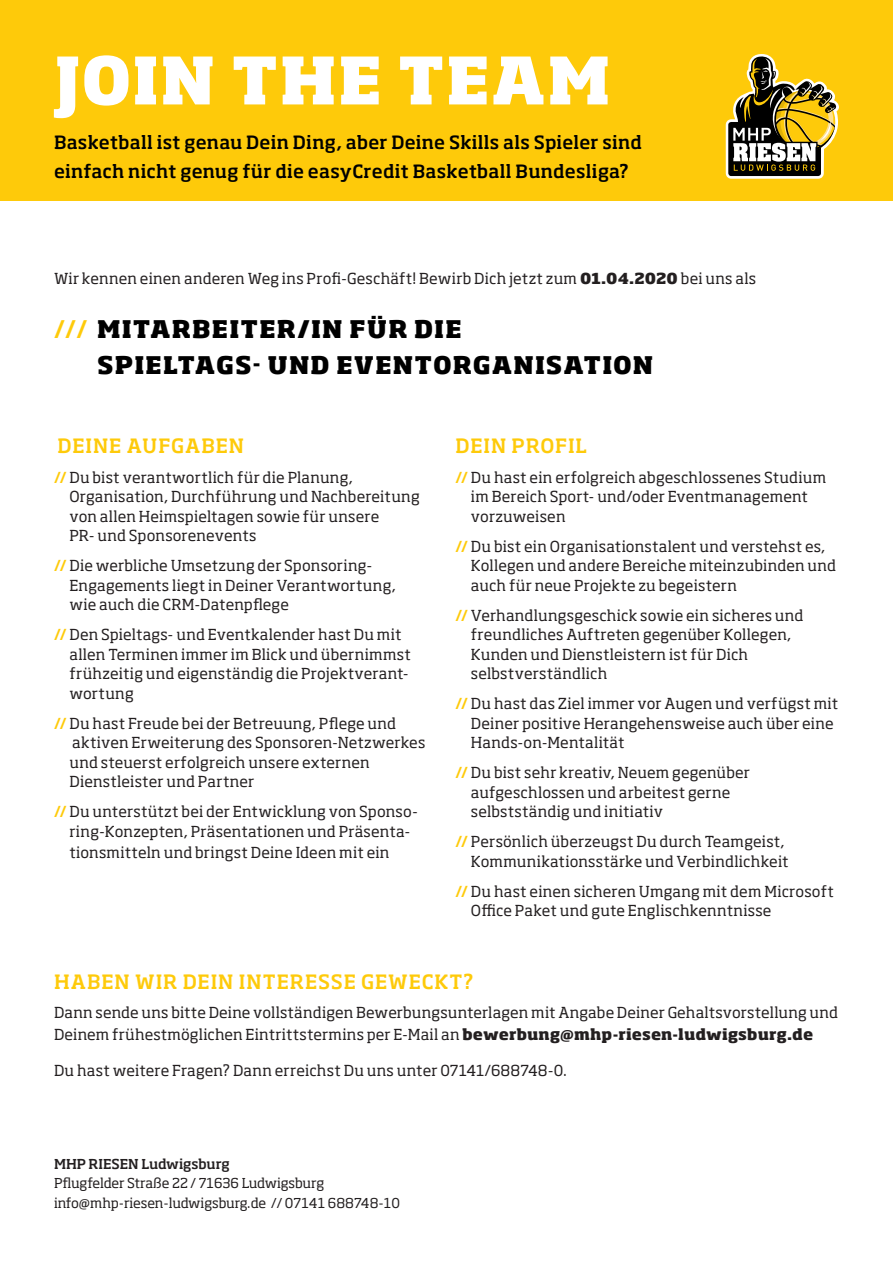
<style>
.page{position:relative;width:893px;height:1263px;background:#fff}
.page>*{position:absolute;margin:0;border:0;box-sizing:border-box;transform-origin:0 0}
.t1{font:800 64.5px "Soho Pro";letter-spacing:.02em;color:#fff}
.t2{font:800 24px/36px "Soho Pro";letter-spacing:.045em;color:#000}
.t3{font:500 19.5px "Soho Pro";letter-spacing:.045em;color:#feca0a}
.t4{font:500 18px/28.5px "Soho Pro";letter-spacing:.01em;color:#000}
.t5{font:15px/19.5px "Soho Pro";letter-spacing:.01em;color:#231f20}
.t6{font:13.5px/19.5px "Soho Pro";letter-spacing:-.005em;color:#231f20}
.t7{font:500 13.5px "Soho Pro";color:#231f20}
.s1{font-weight:800}
.s2{font-weight:500;color:#feca0a}
</style>
<div class="page">
<div style="left:0;top:0;width:893px;height:201px;background:#feca0a"></div>
<svg style="left:726px;top:54px;width:113px;height:125px"></svg>
<h1 class="t1" style="left:54px;top:33px;width:557px">JOIN THE TEAM</h1>
<p class="t4" style="left:54px;top:127px;width:590px">Basketball ist genau Dein Ding, aber Deine Skills als Spieler sind einfach nicht genug für die easyCredit Basketball Bundesliga?</p>
<p class="t5" style="left:54px;top:268px;width:704px">Wir kennen einen anderen Weg ins Profi-Geschäft! Bewirb Dich jetzt zum <span class="s1">01.04.2020</span> bei uns als</p>
<h2 class="t2" style="left:97px;top:310px;width:558px;text-indent:-43px"><span class="s2">///</span> MITARBEITER/IN FÜR DIE<br>SPIELTAGS- UND EVENTORGANISATION</h2>
<h3 class="t3" style="left:58px;top:432px;width:188px">DEINE AUFGABEN</h3>
<p class="t5" style="left:69px;top:467px;width:352px;text-indent:-15px"><span class="s2">//</span> Du bist verantwortlich für die Planung, Organisation, Durchführung und Nachbereitung von allen Heimspieltagen sowie für unsere<br>PR- und Sponsorenevents</p>
<p class="t5" style="left:69px;top:555px;width:328px;text-indent:-15px"><span class="s2">//</span> Die werbliche Umsetzung der Sponsoring-<br>Engagements liegt in Deiner Verantwortung, wie auch die CRM-Datenpflege</p>
<p class="t5" style="left:69px;top:624px;width:343px;text-indent:-15px"><span class="s2">//</span> Den Spieltags- und Eventkalender hast Du mit allen Terminen immer im Blick und übernimmst frühzeitig und eigenständig die Projektverant&shy;wortung</p>
<p class="t5" style="left:69px;top:713px;width:357px;text-indent:-15px"><span class="s2">//</span> Du hast Freude bei der Betreuung, Pflege und aktiven Erweiterung des Sponsoren-Netzwerkes und steuerst erfolgreich unsere externen Dienstleister und Partner</p>
<p class="t5" style="left:54px;top:801px;width:365px;text-align:center"><span class="s2">//</span> Du unterstützt bei der Entwicklung von Sponso&shy;ring-Konzepten, Präsentationen und Präsenta-</p>
<p class="t5" style="left:69px;top:842px;width:322px">tionsmitteln und bringst Deine Ideen mit ein</p>
<h3 class="t3" style="left:456px;top:432px;width:133px">DEIN PROFIL</h3>
<p class="t5" style="left:471px;top:467px;width:357px;text-indent:-15px"><span class="s2">//</span> Du hast ein erfolgreich abgeschlossenes Studium im Bereich Sport- und/oder Eventmanagement vorzuweisen</p>
<p class="t5" style="left:471px;top:536px;width:367px;text-indent:-15px"><span class="s2">//</span> Du bist ein Organisationstalent und verstehst es,<br>Kollegen und andere Bereiche miteinzubinden und auch für neue Projekte zu begeistern</p>
<p class="t5" style="left:471px;top:605px;width:334px;text-indent:-15px"><span class="s2">//</span> Verhandlungsgeschick sowie ein sicheres und freundliches Auftreten gegenüber Kollegen, Kunden und Dienstleistern ist für Dich selbstverständlich</p>
<p class="t5" style="left:471px;top:693px;width:369px;text-indent:-15px"><span class="s2">//</span> Du hast das Ziel immer vor Augen und verfügst mit<br>Deiner positive Herangehensweise auch über eine<br>Hands-on-Mentalität</p>
<p class="t5" style="left:471px;top:762px;width:281px;text-indent:-15px"><span class="s2">//</span> Du bist sehr kreativ, Neuem gegenüber aufgeschlossen und arbeitest gerne selbstständig und initiativ</p>
<p class="t5" style="left:455px;top:831px;width:335px;text-align:right"><span class="s2">//</span> Persönlich überzeugst Du durch Teamgeist,<br>Kommunikationsstärke und Verbindlichkeit</p>
<p class="t5" style="left:471px;top:881px;width:364px;text-indent:-15px"><span class="s2">//</span> Du hast einen sicheren Umgang mit dem Microsoft<br>Office Paket und gute Englischkenntnisse</p>
<h3 class="t3" style="left:54px;top:968px;width:421px">HABEN WIR DEIN INTERESSE GEWECKT?</h3>
<p class="t5" style="left:54px;top:1000px;width:786px;line-height:22.5px">Dann sende uns bitte Deine vollständigen Bewerbungsunterlagen mit Angabe Deiner Gehaltsvorstellung und<br>Deinem frühestmöglichen Eintrittstermins per E-Mail an <span class="s1">bewerbung@mhp-riesen-ludwigsburg.de</span></p>
<p class="t5" style="left:54px;top:1060px;width:514px">Du hast weitere Fragen? Dann erreichst Du uns unter 07141/688748-0.</p>
<p class="t7" style="left:54px;top:1154px;width:177px">MHP RIESEN Ludwigsburg</p>
<p class="t6" style="left:54px;top:1173px;width:348px">Pflugfelder Straße 22 / 71636 Ludwigsburg info@mhp-riesen-ludwigsburg.de // 07141 688748-10</p>
</div>
